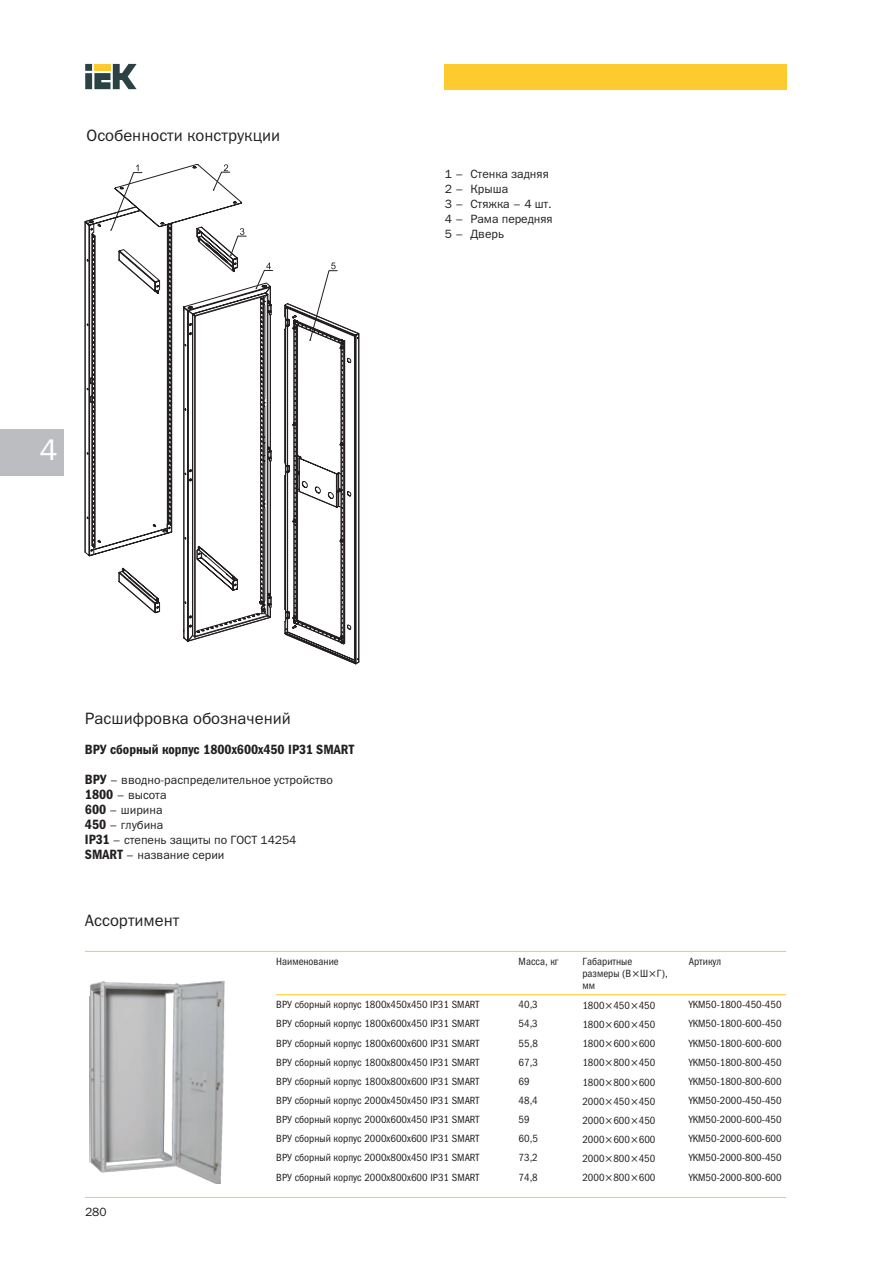
<style>
.page{position:relative;width:893px;height:1263px;background:#fff}
.page>*{position:absolute;margin:0;border:0;box-sizing:border-box;transform-origin:0 0}
.t1{font:30px "Franklin Gothic Book C";color:#fff}
.t2{font:16.5px "Franklin Gothic Book C";color:#231f20}
.t3{font:13.5px "Franklin Gothic Demi Cond C";color:#231f20}
.t4{font:12px/15px "Franklin Gothic Book C";color:#231f20}
.t5{font:10.5px/12px "Franklin Gothic Book Cond C";color:#231f20}
.s1{font-family:"Franklin Gothic Demi Cond C";font-size:13.5px}
</style>
<div class="page">
<svg style="left:85px;top:64px;width:52px;height:25px"></svg>
<div style="left:444px;top:64px;width:343px;height:25px;background:#fecb2f"></div>
<div style="left:0;top:429px;width:64px;height:46px;background:#bcbdc0"></div>
<svg style="left:87px;top:164px;width:272px;height:500px"></svg>
<img style="left:89px;top:980px;width:136px;height:204px">
<hr style="left:85px;top:951px;width:701px;height:1px;background:#fecb2f">
<hr style="left:276px;top:994px;width:510px;height:1px;background:#fecb2f">
<hr style="left:85px;top:1197px;width:701px;height:1px;background:#fecb2f">
<h2 class="t2" style="left:87px;top:130px;width:195px">Особенности конструкции</h2>
<h1 class="t1" style="left:39px;top:439px;width:19px">4</h1>
<p class="t4" style="left:445px;top:168px;width:109px">1 – Стенка задняя<br>2 – Крыша<br>3 – Стяжка – 4 шт.<br>4 – Рама передняя<br>5 – Дверь</p>
<h2 class="t2" style="left:85px;top:713px;width:207px">Расшифровка обозначений</h2>
<p class="t3" style="left:85px;top:742px;width:271px">ВРУ сборный корпус 1800х600х450 IP31 SMART</p>
<p class="t4" style="left:85px;top:774px;width:250px"><span class="s1">ВРУ</span> – вводно-распределительное устройство<br><span class="s1">1800</span> – высота<br><span class="s1">600</span> – ширина<br><span class="s1">450</span> – глубина<br><span class="s1">IP31</span> – степень защиты по ГОСТ 14254<br><span class="s1">SMART</span> – название серии</p>
<h2 class="t2" style="left:85px;top:915px;width:96px">Ассортимент</h2>
<p class="t4" style="left:85px;top:1205px;width:23px">280</p>
<p class="t5" style="left:276px;top:956px;width:64px">Наименование</p>
<p class="t5" style="left:519px;top:956px;width:42px">Масса, кг</p>
<p class="t5" style="left:582px;top:956px;width:87px">Габаритные размеры (В Ш Г), мм</p>
<p class="t5" style="left:689px;top:956px;width:34px">Артикул</p>
<p class="t5" style="left:276px;top:999px;width:205px">ВРУ сборный корпус 1800х450х450 IP31 SMART</p>
<p class="t5" style="left:519px;top:999px;width:21px">40,3</p>
<p class="t5" style="left:582px;top:1000px;width:74px">1800 450 450</p>
<p class="t5" style="left:689px;top:999px;width:94px">YKM50-1800-450-450</p>
<p class="t5" style="left:276px;top:1019px;width:205px">ВРУ сборный корпус 1800х600х450 IP31 SMART</p>
<p class="t5" style="left:519px;top:1019px;width:21px">54,3</p>
<p class="t5" style="left:582px;top:1019px;width:74px">1800 600 450</p>
<p class="t5" style="left:689px;top:1019px;width:94px">YKM50-1800-600-450</p>
<p class="t5" style="left:276px;top:1038px;width:205px">ВРУ сборный корпус 1800х600х600 IP31 SMART</p>
<p class="t5" style="left:519px;top:1038px;width:21px">55,8</p>
<p class="t5" style="left:582px;top:1039px;width:74px">1800 600 600</p>
<p class="t5" style="left:689px;top:1038px;width:94px">YKM50-1800-600-600</p>
<p class="t5" style="left:276px;top:1057px;width:205px">ВРУ сборный корпус 1800х800х450 IP31 SMART</p>
<p class="t5" style="left:519px;top:1057px;width:21px">67,3</p>
<p class="t5" style="left:582px;top:1058px;width:74px">1800 800 450</p>
<p class="t5" style="left:689px;top:1057px;width:94px">YKM50-1800-800-450</p>
<p class="t5" style="left:276px;top:1076px;width:205px">ВРУ сборный корпус 1800х800х600 IP31 SMART</p>
<p class="t5" style="left:519px;top:1076px;width:13px">69</p>
<p class="t5" style="left:582px;top:1077px;width:74px">1800 800 600</p>
<p class="t5" style="left:689px;top:1076px;width:94px">YKM50-1800-800-600</p>
<p class="t5" style="left:276px;top:1095px;width:205px">ВРУ сборный корпус 2000х450х450 IP31 SMART</p>
<p class="t5" style="left:519px;top:1095px;width:21px">48,4</p>
<p class="t5" style="left:582px;top:1096px;width:74px">2000 450 450</p>
<p class="t5" style="left:689px;top:1095px;width:94px">YKM50-2000-450-450</p>
<p class="t5" style="left:276px;top:1114px;width:205px">ВРУ сборный корпус 2000х600х450 IP31 SMART</p>
<p class="t5" style="left:519px;top:1114px;width:13px">59</p>
<p class="t5" style="left:582px;top:1115px;width:75px">2000 600 450</p>
<p class="t5" style="left:689px;top:1114px;width:94px">YKM50-2000-600-450</p>
<p class="t5" style="left:276px;top:1133px;width:205px">ВРУ сборный корпус 2000х600х600 IP31 SMART</p>
<p class="t5" style="left:519px;top:1133px;width:21px">60,5</p>
<p class="t5" style="left:582px;top:1134px;width:75px">2000 600 600</p>
<p class="t5" style="left:689px;top:1133px;width:94px">YKM50-2000-600-600</p>
<p class="t5" style="left:276px;top:1153px;width:205px">ВРУ сборный корпус 2000х800х450 IP31 SMART</p>
<p class="t5" style="left:519px;top:1153px;width:21px">73,2</p>
<p class="t5" style="left:582px;top:1153px;width:74px">2000 800 450</p>
<p class="t5" style="left:689px;top:1153px;width:94px">YKM50-2000-800-450</p>
<p class="t5" style="left:276px;top:1172px;width:205px">ВРУ сборный корпус 2000х800х600 IP31 SMART</p>
<p class="t5" style="left:519px;top:1172px;width:21px">74,8</p>
<p class="t5" style="left:582px;top:1172px;width:75px">2000 800 600</p>
<p class="t5" style="left:689px;top:1172px;width:94px">YKM50-2000-800-600</p>
</div>
